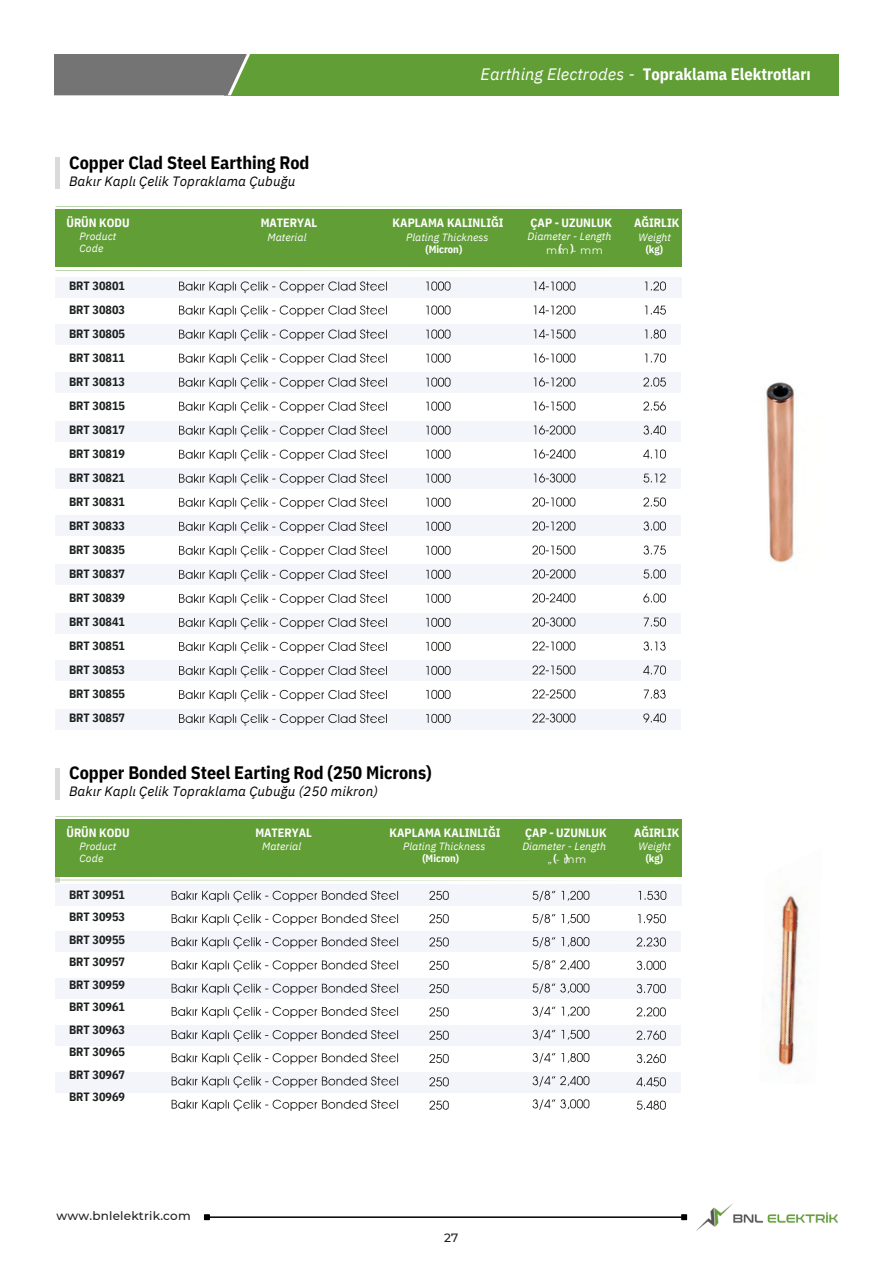
<style>
.page{position:relative;width:891px;height:1262px;background:#fff}
.page>*{position:absolute;margin:0;border:0;box-sizing:border-box;transform-origin:0 0}
.t1{font:700 18px "IBM Plex Sans Cond";color:#000}
.t2{font:700 16.4px "IBM Plex Sans Cond";color:#fff}
.t3{font:italic 16.4px "IBM Plex Sans";letter-spacing:.005em;color:#fff}
.t4{font:italic 13.6px "IBM Plex Sans";letter-spacing:.005em;color:#000}
.t5{font:700 12px/24px "IBM Plex Sans Cond";color:#1c2120;text-align:justify}
.t6{font:700 12px "IBM Plex Sans Cond";color:#fff}
.t7{font:500 12px "Montserrat";letter-spacing:.015em;color:#1c2120}
.t8{font:italic 10.4px/12px "IBM Plex Sans";letter-spacing:.005em;color:#fff}
.t9{font:700 10.4px "IBM Plex Sans Cond";color:#fff}
.t10{font:10.4px "Montserrat";color:#fff}
</style>
<div class="page">
<div style="left:224px;top:54px;width:615px;height:41px;background:#629e36"></div>
<div style="left:54px;top:54px;width:196px;height:41px;background:#757474"></div>
<img style="left:771px;top:894px;width:30px;height:176px">
<hr style="left:56px;top:157px;width:4px;height:32px;background:#dadada">
<hr style="left:56px;top:767px;width:4px;height:32px;background:#dadada">
<div style="left:56px;top:210px;width:625px;height:56px;background:#629e36"></div>
<div style="left:56px;top:277px;width:625px;height:21px;background:#f4f4fb"></div>
<hr style="left:56px;top:270px;width:625px;height:1px;background:#629e36">
<hr style="left:56px;top:206px;width:625px;height:1px;background:#629e36">
<div style="left:56px;top:324px;width:625px;height:21px;background:#f4f4fb"></div>
<div style="left:56px;top:372px;width:625px;height:21px;background:#f4f4fb"></div>
<div style="left:56px;top:421px;width:625px;height:21px;background:#f4f4fb"></div>
<div style="left:56px;top:468px;width:625px;height:21px;background:#f4f4fb"></div>
<div style="left:56px;top:515px;width:625px;height:21px;background:#f4f4fb"></div>
<div style="left:56px;top:564px;width:625px;height:20px;background:#f4f4fb"></div>
<div style="left:56px;top:613px;width:625px;height:21px;background:#f4f4fb"></div>
<div style="left:56px;top:659px;width:625px;height:21px;background:#f4f4fb"></div>
<div style="left:56px;top:708px;width:625px;height:21px;background:#f4f4fb"></div>
<div style="left:56px;top:931px;width:625px;height:21px;background:#f4f4fb"></div>
<div style="left:56px;top:978px;width:625px;height:21px;background:#f4f4fb"></div>
<div style="left:56px;top:1025px;width:625px;height:21px;background:#f4f4fb"></div>
<div style="left:56px;top:1072px;width:625px;height:21px;background:#f4f4fb"></div>
<svg style="left:56px;top:876px;width:4px;height:6px"></svg>
<div style="left:56px;top:819px;width:625px;height:57px;background:#629e36"></div>
<div style="left:56px;top:884px;width:625px;height:21px;background:#f4f4fb"></div>
<hr style="left:56px;top:879px;width:625px;height:1px;background:#629e36">
<hr style="left:56px;top:816px;width:625px;height:1px;background:#629e36">
<img style="left:764px;top:382px;width:32px;height:181px">
<svg style="left:172px;top:890px;width:226px;height:12px"></svg>
<svg style="left:172px;top:914px;width:226px;height:11px"></svg>
<svg style="left:172px;top:937px;width:226px;height:11px"></svg>
<svg style="left:172px;top:960px;width:226px;height:12px"></svg>
<svg style="left:172px;top:983px;width:226px;height:12px"></svg>
<svg style="left:172px;top:1006px;width:226px;height:12px"></svg>
<svg style="left:172px;top:1030px;width:226px;height:11px"></svg>
<svg style="left:172px;top:1053px;width:226px;height:11px"></svg>
<svg style="left:172px;top:1076px;width:226px;height:12px"></svg>
<svg style="left:172px;top:1099px;width:226px;height:12px"></svg>
<svg style="left:179px;top:281px;width:272px;height:12px"></svg>
<svg style="left:179px;top:305px;width:272px;height:12px"></svg>
<svg style="left:179px;top:329px;width:272px;height:12px"></svg>
<svg style="left:179px;top:353px;width:272px;height:12px"></svg>
<svg style="left:179px;top:377px;width:272px;height:12px"></svg>
<svg style="left:179px;top:401px;width:272px;height:12px"></svg>
<svg style="left:179px;top:425px;width:272px;height:12px"></svg>
<svg style="left:179px;top:449px;width:272px;height:12px"></svg>
<svg style="left:179px;top:473px;width:272px;height:12px"></svg>
<svg style="left:179px;top:497px;width:272px;height:12px"></svg>
<svg style="left:179px;top:521px;width:272px;height:12px"></svg>
<svg style="left:179px;top:545px;width:272px;height:12px"></svg>
<svg style="left:179px;top:569px;width:272px;height:12px"></svg>
<svg style="left:179px;top:593px;width:272px;height:12px"></svg>
<svg style="left:179px;top:617px;width:272px;height:12px"></svg>
<svg style="left:179px;top:642px;width:272px;height:11px"></svg>
<svg style="left:179px;top:666px;width:272px;height:11px"></svg>
<svg style="left:179px;top:690px;width:272px;height:11px"></svg>
<svg style="left:179px;top:714px;width:272px;height:11px"></svg>
<svg style="left:429px;top:890px;width:20px;height:10px"></svg>
<svg style="left:429px;top:914px;width:20px;height:9px"></svg>
<svg style="left:429px;top:937px;width:20px;height:9px"></svg>
<svg style="left:429px;top:960px;width:20px;height:10px"></svg>
<svg style="left:429px;top:984px;width:20px;height:9px"></svg>
<svg style="left:429px;top:1007px;width:20px;height:9px"></svg>
<svg style="left:429px;top:1030px;width:20px;height:9px"></svg>
<svg style="left:429px;top:1054px;width:20px;height:9px"></svg>
<svg style="left:429px;top:1077px;width:20px;height:9px"></svg>
<svg style="left:429px;top:1100px;width:20px;height:9px"></svg>
<svg style="left:532px;top:890px;width:57px;height:11px"></svg>
<svg style="left:532px;top:914px;width:57px;height:10px"></svg>
<svg style="left:532px;top:937px;width:57px;height:10px"></svg>
<svg style="left:532px;top:960px;width:57px;height:10px"></svg>
<svg style="left:532px;top:983px;width:57px;height:11px"></svg>
<svg style="left:532px;top:1006px;width:57px;height:11px"></svg>
<svg style="left:532px;top:1029px;width:57px;height:11px"></svg>
<svg style="left:532px;top:1053px;width:57px;height:10px"></svg>
<svg style="left:532px;top:1076px;width:57px;height:10px"></svg>
<svg style="left:532px;top:1099px;width:57px;height:10px"></svg>
<svg style="left:534px;top:281px;width:132px;height:10px"></svg>
<svg style="left:534px;top:305px;width:132px;height:10px"></svg>
<svg style="left:534px;top:329px;width:132px;height:9px"></svg>
<svg style="left:534px;top:353px;width:132px;height:9px"></svg>
<svg style="left:534px;top:377px;width:132px;height:9px"></svg>
<svg style="left:534px;top:401px;width:132px;height:9px"></svg>
<svg style="left:534px;top:425px;width:132px;height:9px"></svg>
<svg style="left:534px;top:449px;width:132px;height:9px"></svg>
<svg style="left:534px;top:473px;width:132px;height:9px"></svg>
<svg style="left:532px;top:497px;width:134px;height:9px"></svg>
<svg style="left:532px;top:521px;width:134px;height:9px"></svg>
<svg style="left:532px;top:545px;width:134px;height:9px"></svg>
<svg style="left:532px;top:569px;width:134px;height:9px"></svg>
<svg style="left:532px;top:593px;width:134px;height:9px"></svg>
<svg style="left:532px;top:617px;width:134px;height:9px"></svg>
<svg style="left:532px;top:641px;width:134px;height:9px"></svg>
<svg style="left:532px;top:665px;width:134px;height:9px"></svg>
<svg style="left:532px;top:689px;width:134px;height:9px"></svg>
<svg style="left:532px;top:713px;width:134px;height:9px"></svg>
<svg style="left:639px;top:890px;width:27px;height:10px"></svg>
<svg style="left:638px;top:914px;width:28px;height:9px"></svg>
<svg style="left:637px;top:937px;width:29px;height:9px"></svg>
<svg style="left:637px;top:960px;width:29px;height:10px"></svg>
<svg style="left:637px;top:984px;width:29px;height:9px"></svg>
<svg style="left:637px;top:1007px;width:29px;height:9px"></svg>
<svg style="left:637px;top:1030px;width:29px;height:9px"></svg>
<svg style="left:637px;top:1054px;width:29px;height:9px"></svg>
<svg style="left:636px;top:1077px;width:30px;height:9px"></svg>
<svg style="left:637px;top:1100px;width:29px;height:9px"></svg>
<img style="left:696px;top:1203px;width:143px;height:28px">
<hr style="left:210px;top:1216px;width:471px;height:1px;background:#000">
<svg style="left:204px;top:1214px;width:6px;height:6px"></svg>
<svg style="left:681px;top:1214px;width:6px;height:6px"></svg>
<p class="t1" style="left:69px;top:151px;width:242px">Copper Clad Steel Earthing Rod</p>
<p class="t4" style="left:69px;top:172px;width:228px">Bakır Kaplı Çelik Topraklama Çubuğu</p>
<p class="t6" style="left:66px;top:215px;width:65px">ÜRÜN KODU</p>
<p class="t8" style="left:80px;top:230px;width:38px">Product<br>Code</p>
<p class="t5" style="left:69px;top:274px;width:57px">BRT 30801<br>BRT 30803<br>BRT 30805<br>BRT 30811<br>BRT 30813<br>BRT 30815<br>BRT 30817<br>BRT 30819<br>BRT 30821<br>BRT 30831<br>BRT 30833<br>BRT 30835<br>BRT 30837<br>BRT 30839<br>BRT 30841<br>BRT 30851<br>BRT 30853<br>BRT 30855<br>BRT 30857</p>
<p class="t6" style="left:261px;top:215px;width:58px">MATERYAL</p>
<h4 class="t8" style="left:267px;top:231px;width:41px">Material</h4>
<h3 class="t3" style="left:481px;top:63px;width:156px">Earthing Electrodes -</h3>
<h4 class="t2" style="left:643px;top:63px;width:170px">Topraklama Elektrotları</h4>
<p class="t6" style="left:393px;top:215px;width:113px">KAPLAMA KALINLIĞI</p>
<p class="t6" style="left:531px;top:215px;width:83px">ÇAP - UZUNLUK</p>
<p class="t6" style="left:634px;top:215px;width:47px">AĞIRLIK</p>
<p class="t8" style="left:528px;top:230px;width:85px">Diameter - Length</p>
<h6 class="t9" style="left:559px;top:242px;width:16px">( )</h6>
<h4 class="t8" style="left:406px;top:231px;width:84px">Plating Thickness</h4>
<h4 class="t8" style="left:639px;top:231px;width:34px">Weight</h4>
<p class="t9" style="left:425px;top:242px;width:38px">(Micron)</p>
<h4 class="t9" style="left:646px;top:242px;width:19px">(kg)</h4>
<p class="t10" style="left:546px;top:243px;width:58px">mm - mm</p>
<h4 class="t1" style="left:69px;top:760px;width:364px">Copper Bonded Steel Earting Rod (250 Microns)</h4>
<h4 class="t4" style="left:69px;top:782px;width:310px">Bakır Kaplı Çelik Topraklama Çubuğu (250 mikron)</h4>
<h6 class="t6" style="left:66px;top:824px;width:65px">ÜRÜN KODU</h6>
<p class="t6" style="left:255px;top:824px;width:58px">MATERYAL</p>
<h1 class="t8" style="left:80px;top:840px;width:38px">Product<br>Code</h1>
<h3 class="t8" style="left:262px;top:840px;width:41px">Material</h3>
<h4 class="t5" style="left:69px;top:883px;width:57px;line-height:22.4px">BRT 30951<br>BRT 30953<br>BRT 30955<br>BRT 30957<br>BRT 30959<br>BRT 30961<br>BRT 30963<br>BRT 30965<br>BRT 30967<br>BRT 30969</h4>
<h4 class="t6" style="left:390px;top:824px;width:113px">KAPLAMA KALINLIĞI</h4>
<p class="t8" style="left:403px;top:840px;width:84px">Plating Thickness</p>
<p class="t9" style="left:422px;top:851px;width:38px">(Micron)</p>
<h6 class="t6" style="left:525px;top:824px;width:83px">ÇAP - UZUNLUK</h6>
<h4 class="t6" style="left:634px;top:824px;width:47px">AĞIRLIK</h4>
<p class="t8" style="left:522px;top:840px;width:85px">Diameter - Length</p>
<h4 class="t9" style="left:553px;top:851px;width:16px">( )</h4>
<p class="t8" style="left:639px;top:840px;width:34px">Weight</p>
<h6 class="t10" style="left:548px;top:853px;width:40px">„-mm</h6>
<p class="t9" style="left:646px;top:851px;width:19px">(kg)</p>
<p class="t7" style="left:57px;top:1208px;width:136px">www.bnlelektri k.com</p>
<h1 class="t7" style="left:444px;top:1229px;width:16px">27</h1>
</div>
